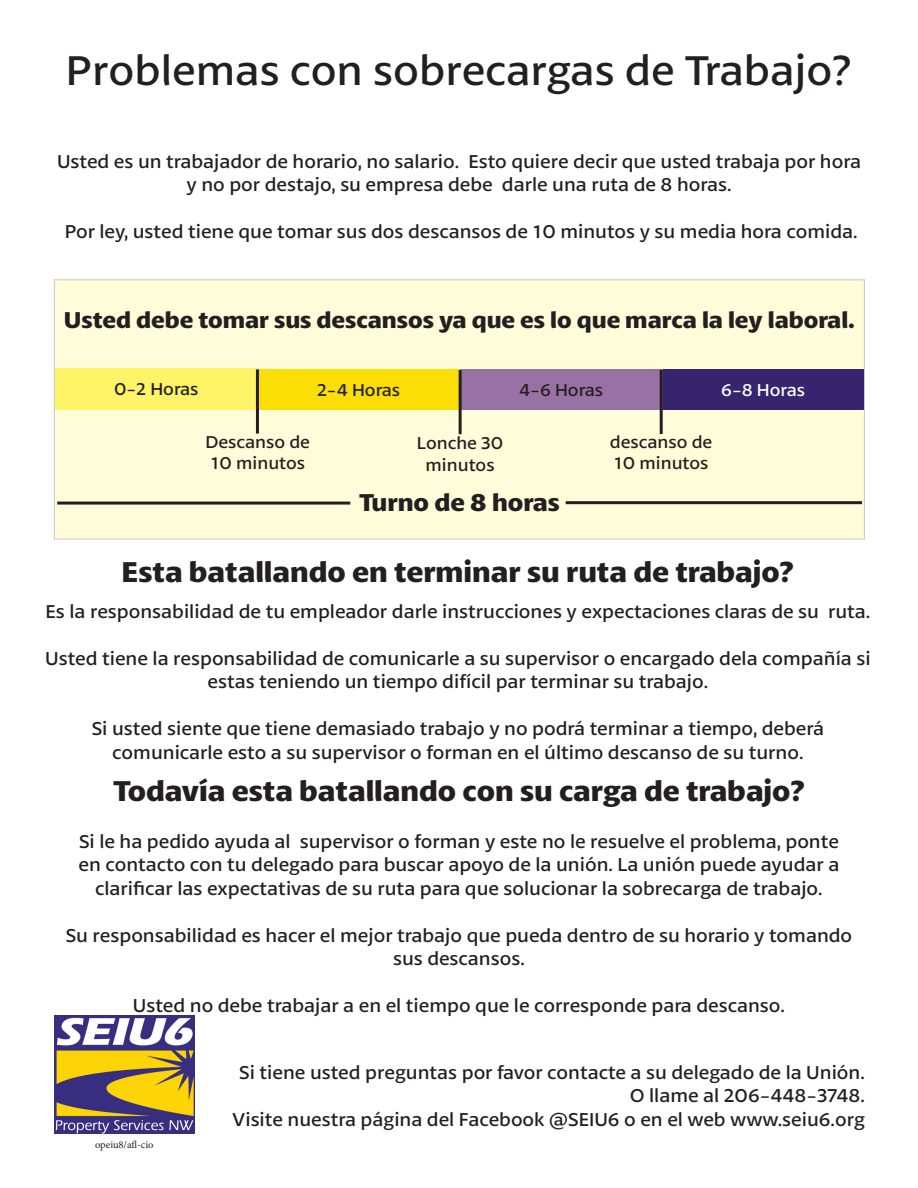
<style>
.page{position:relative;width:918px;height:1188px;background:#fff}
.page>*{position:absolute;margin:0;border:0;box-sizing:border-box;transform-origin:0 0}
.t1{font:43.5px "Petala Pro";color:#231f20}
.t2{font:700 30px "Petala Pro";color:#231f20}
.t3{font:700 25.5px "Petala Pro";color:#231f20}
.t4{font:700 24px "Petala Pro";color:#231f20}
.t5{font:19.5px/23.4px "Petala Pro";color:#231f20;text-align:center}
.t6{font:18px/21.6px "Petala Pro";color:#231f20}
.t7{font:18px "Petala Pro";color:#fff}
.t8{font:10.5px "Minion Pro";color:#231f20}
</style>
<div class="page">
<div style="left:54px;top:280px;width:810px;height:259px;background:#fffcd9"></div>
<div style="left:257px;top:369px;width:203px;height:40px;background:#fcde07"></div>
<div style="left:55px;top:368px;width:203px;height:41px;background:#fff468"></div>
<div style="left:662px;top:369px;width:202px;height:40px;background:#37246e"></div>
<div style="left:460px;top:369px;width:202px;height:41px;background:#9972a5"></div>
<hr style="left:256px;top:369px;width:3px;height:65px;background:#231f20">
<hr style="left:459px;top:370px;width:3px;height:64px;background:#231f20">
<hr style="left:660px;top:370px;width:3px;height:64px;background:#231f20">
<hr style="left:566px;top:501px;width:296px;height:3px;background:#231f20">
<hr style="left:57px;top:502px;width:293px;height:3px;background:#231f20">
<img style="left:54px;top:1015px;width:140px;height:119px">
<h1 class="t1" style="left:66px;top:47px;width:788px">Problemas con sobrecargas de Trabajo?</h1>
<p class="t5" style="left:57px;top:150px;width:806px">Usted es un trabajador de horario, no salario. Esto quiere decir que usted trabaja por hora y no por destajo, su empresa debe darle una ruta de 8 horas.</p>
<p class="t5" style="left:65px;top:220px;width:794px">Por ley, usted tiene que tomar sus dos descansos de 10 minutos y su media hora comida.</p>
<p class="t4" style="left:64px;top:306px;width:793px">Usted debe tomar sus descansos ya que es lo que marca la ley laboral.</p>
<p class="t6" style="left:114px;top:379px;width:86px">0-2 Horas</p>
<p class="t7" style="left:721px;top:380px;width:85px">6-8 Horas</p>
<p class="t6" style="left:317px;top:379px;width:85px">2-4 Horas</p>
<p class="t6" style="left:519px;top:379px;width:86px">4-6 Horas</p>
<p class="t6" style="left:205px;top:432px;width:106px">Descanso de<br>10 minutos</p>
<p class="t6" style="left:417px;top:433px;width:88px;text-align:center">Lonche 30 minutos</p>
<p class="t6" style="left:610px;top:431px;width:104px">descanso de<br>10 minutos</p>
<h3 class="t3" style="left:359px;top:488px;width:202px">Turno de 8 horas</h3>
<h2 class="t2" style="left:122px;top:555px;width:674px">Esta batallando en terminar su ruta de trabajo?</h2>
<p class="t5" style="left:45px;top:601px;width:826px">Es la responsabilidad de tu empleador darle instrucciones y expectaciones claras de su ruta.</p>
<p class="t5" style="left:45px;top:647px;width:827px">Usted tiene la responsabilidad de comunicarle a su supervisor o encargado dela compañía si estas teniendo un tiempo difícil par terminar su trabajo.</p>
<p class="t5" style="left:92px;top:718px;width:734px">Si usted siente que tiene demasiado trabajo y no podrá terminar a tiempo, deberá comunicarle esto a su supervisor o forman en el último descanso de su turno.</p>
<h2 class="t2" style="left:113px;top:774px;width:693px">Todavía esta batallando con su carga de trabajo?</h2>
<p class="t5" style="left:78px;top:830px;width:762px">Si le ha pedido ayuda al supervisor o forman y este no le resuelve el problema, ponte en contacto con tu delegado para buscar apoyo de la unión. La unión puede ayudar a clarificar las expectativas de su ruta para que solucionar la sobrecarga de trabajo.</p>
<p class="t5" style="left:66px;top:924px;width:788px">Su responsabilidad es hacer el mejor trabajo que pueda dentro de su horario y tomando sus descansos.</p>
<p class="t5" style="left:133px;top:994px;width:654px">Usted no debe trabajar a en el tiempo que le corresponde para descanso.</p>
<p class="t8" style="left:95px;top:1138px;width:60px">opeiu8/afl-cio</p>
<p class="t5" style="left:232px;top:1061px;width:634px;text-align:right">Si tiene usted preguntas por favor contacte a su delegado de la Unión.<br>O llame al 206-448-3748.<br>Visite nuestra página del Facebook @SEIU6 o en el web www.seiu6.org</p>
</div>
